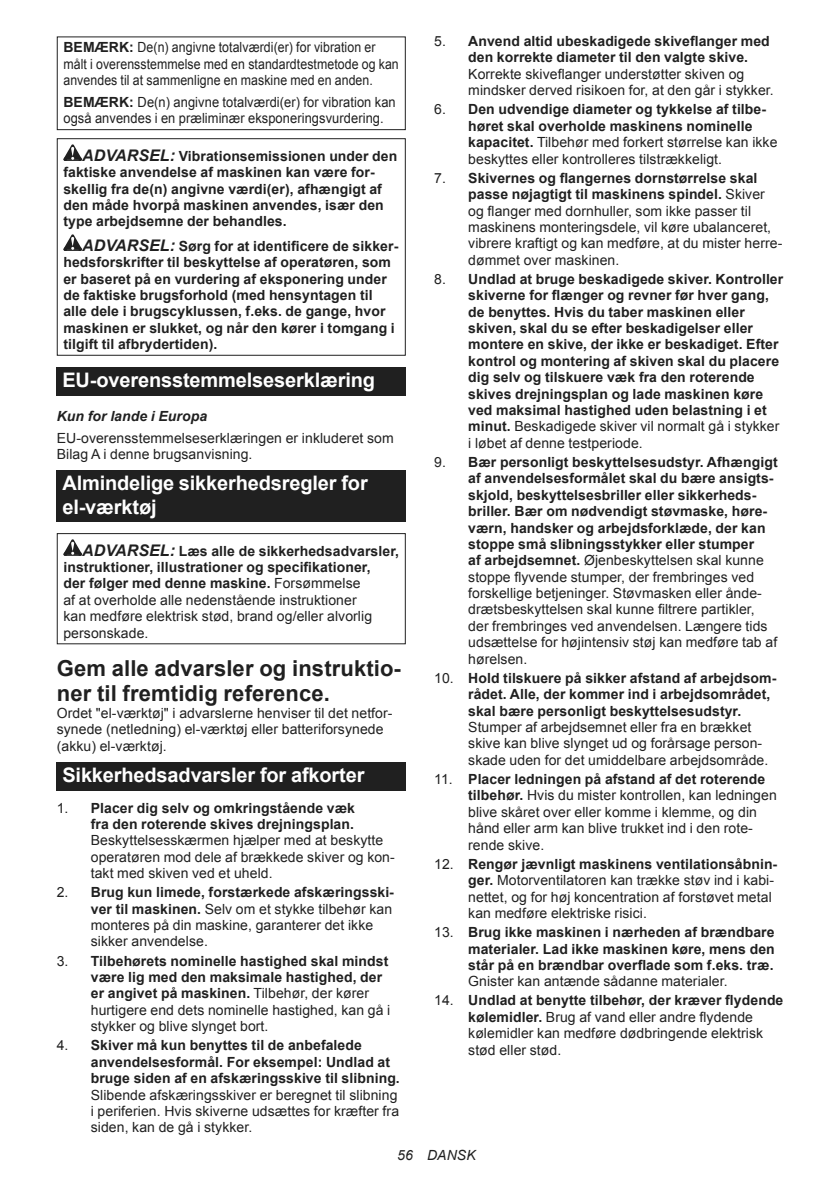
<style>
.page{position:relative;width:840px;height:1191px;background:#fff}
.page>*{position:absolute;margin:0;border:0;box-sizing:border-box;transform-origin:0 0}
.t1{font:700 22px/25.8px "Arial";letter-spacing:.005em;color:#202020}
.t2{font:700 20px/23.4px "Arial";letter-spacing:-.01em;color:#fff}
.t3{font:700 14px/16.4px "Arial";letter-spacing:.005em;color:#202020}
.t4{font:14px/16.4px "Arial";letter-spacing:.005em;color:#202020}
.t5{font:14px/16.4px "Arial";letter-spacing:.005em;color:#202020;scale:.88 1}
.t6{font:14px/16.4px "Arial";letter-spacing:.005em;color:#202020;scale:.92 1}
.t7{font:italic 700 14px "Arial";letter-spacing:.005em;color:#202020}
.t8{font:italic 14px "Arial";letter-spacing:.005em;color:#202020}
.s1{font-weight:700}
.s2{font-style:italic;font-size:16px}
.s3{font-weight:700;font-style:italic;font-size:16px}
.s4{font-weight:400}
</style>
<div class="page">
<div style="left:57px;top:36px;width:348px;height:94px;border:1px solid #202020"></div>
<svg style="left:63px;top:144px;width:19px;height:17px"></svg>
<svg style="left:63px;top:234px;width:19px;height:17px"></svg>
<div style="left:57px;top:138px;width:348px;height:218px;border:1px solid #202020"></div>
<div style="left:57px;top:367px;width:348px;height:28px;background:#202020"></div>
<div style="left:57px;top:470px;width:348px;height:52px;background:#202020"></div>
<svg style="left:63px;top:539px;width:19px;height:17px"></svg>
<div style="left:57px;top:533px;width:348px;height:111px;border:1px solid #202020"></div>
<div style="left:57px;top:762px;width:348px;height:28px;background:#202020"></div>
<p class="t5" style="left:63px;top:39px;width:382px"><span class="s1">BEMÆRK:</span> De(n) angivne totalværdi(er) for vibration er målt i overensstemmelse med en standardtestmetode og kan anvendes til at sammenligne en maskine med en anden.</p>
<p class="t6" style="left:63px;top:94px;width:362px"><span class="s1">BEMÆRK:</span> De(n) angivne totalværdi(er) for vibration kan også anvendes i en præliminær eksponeringsvurdering.</p>
<p class="t3" style="left:63px;top:149px;width:335px;text-indent:19px"><span class="s2">ADVARSEL:</span> Vibrationsemissionen under den faktiske anvendelse af maskinen kan være for&shy;skellig fra de(n) angivne værdi(er), afhængigt af den måde hvorpå maskinen anvendes, især den type arbejdsemne der behandles.</p>
<p class="t3" style="left:63px;top:238px;width:336px;text-indent:19px"><span class="s2">ADVARSEL:</span> Sørg for at identificere de sikker&shy;hedsforskrifter til beskyttelse af operatøren, som er baseret på en vurdering af eksponering under de faktiske brugsforhold (med hensyntagen til alle dele i brugscyklussen, f.eks. de gange, hvor maskinen er slukket, og når den kører i tomgang i tilgift til afbrydertiden).</p>
<h2 class="t2" style="left:62px;top:370px;width:314px">EU-overensstemmelseserklæring</h2>
<p class="t7" style="left:57px;top:410px;width:152px">Kun for lande i Europa</p>
<p class="t4" style="left:57px;top:429px;width:338px">EU-overensstemmelseserklæringen er inkluderet som<br>Bilag A i denne brugsanvisning.</p>
<h2 class="t2" style="left:62px;top:473px;width:307px">Almindelige sikkerhedsregler for el-værktøj</h2>
<p class="t4" style="left:63px;top:543px;width:337px;text-indent:19px"><span class="s3">ADVARSEL:</span> <span class="s1">Læs alle de sikkerhedsadvarsler, instruktioner, illustrationer og specifikationer,<br>der følger med denne maskine.</span> Forsømmelse<br>af at overholde alle nedenstående instruktioner<br>kan medføre elektrisk stød, brand og/eller alvorlig personskade.</p>
<h1 class="t1" style="left:57px;top:657px;width:345px">Gem alle advarsler og instruktio&shy;ner til fremtidig reference.</h1>
<p class="t4" style="left:57px;top:705px;width:337px">Ordet "el-værktøj" i advarslerne henviser til det netfor&shy;synede (netledning) el-værktøj eller batteriforsynede (akku) el-værktøj.</p>
<h2 class="t2" style="left:62px;top:765px;width:303px">Sikkerhedsadvarsler for afkorter</h2>
<p class="t3" style="left:57px;top:800px;width:299px;text-align:right"><span class="s4">1.</span> Placer dig selv og omkringstående væk fra den roterende skives drejningsplan.</p>
<p class="t4" style="left:91px;top:832px;width:305px">Beskyttelsesskærmen hjælper med at beskytte operatøren mod dele af brækkede skiver og kon&shy;takt med skiven ved et uheld.</p>
<p class="t4" style="left:91px;top:885px;width:304px;text-indent:-34px">2. <span class="s1">Brug kun limede, forstærkede afskæringsski&shy;ver til maskinen.</span> Selv om et stykke tilbehør kan monteres på din maskine, garanterer det ikke sikker anvendelse.</p>
<p class="t3" style="left:91px;top:953px;width:301px;text-indent:-34px"><span class="s4">3.</span> Tilbehørets nominelle hastighed skal mindst være lig med den maksimale hastighed, der er angivet på maskinen. <span class="s4">Tilbehør, der kører hurtigere end dets nominelle hastighed, kan gå i stykker og blive slynget bort.</span></p>
<p class="t3" style="left:91px;top:1038px;width:310px;text-indent:-34px"><span class="s4">4.</span> Skiver må kun benyttes til de anbefalede anvendelsesformål. For eksempel: Undlad at bruge siden af en afskæringsskive til slibning.</p>
<p class="t4" style="left:91px;top:1086px;width:309px;text-align:justify">Slibende afskæringsskiver er beregnet til slibning i periferien. Hvis skiverne udsættes for kræfter fra siden, kan de gå i stykker.</p>
<p class="t3" style="left:468px;top:33px;width:303px;text-indent:-34px"><span class="s4">5.</span> Anvend altid ubeskadigede skiveflanger med den korrekte diameter til den valgte skive.</p>
<p class="t4" style="left:468px;top:66px;width:307px">Korrekte skiveflanger understøtter skiven og mindsker derved risikoen for, at den går i stykker.</p>
<p class="t3" style="left:468px;top:102px;width:310px;text-indent:-34px"><span class="s4">6.</span> Den udvendige diameter og tykkelse af tilbe&shy;høret skal overholde maskinens nominelle kapacitet. <span class="s4">Tilbehør med forkert størrelse kan ikke beskyttes eller kontrolleres tilstrækkeligt.</span></p>
<p class="t4" style="left:468px;top:171px;width:315px;text-indent:-34px">7. <span class="s1">Skivernes og flangernes dornstørrelse skal passe nøjagtigt til maskinens spindel.</span> Skiver og flanger med dornhuller, som ikke passer til maskinens monteringsdele, vil køre ubalanceret, vibrere kraftigt og kan medføre, at du mister herre&shy;dømmet over maskinen.</p>
<p class="t3" style="left:468px;top:272px;width:316px;text-indent:-34px"><span class="s4">8.</span> Undlad at bruge beskadigede skiver. Kontroller skiverne for flænger og revner før hver gang, de benyttes. Hvis du taber maskinen eller skiven, skal du se efter beskadigelser eller montere en skive, der ikke er beskadiget. Efter kontrol og montering af skiven skal du placere dig selv og tilskuere væk fra den roterende skives drejningsplan og lade maskinen køre ved maksimal hastighed uden belastning i et minut. <span class="s4">Beskadigede skiver vil normalt gå i stykker i løbet af denne testperiode.</span></p>
<p class="t3" style="left:468px;top:455px;width:311px;text-indent:-34px"><span class="s4">9.</span> Bær personligt beskyttelsesudstyr. Afhængigt af anvendelsesformålet skal du bære ansigts&shy;skjold, beskyttelsesbriller eller sikkerheds&shy;briller. Bær om nødvendigt støvmaske, høre&shy;værn, handsker og arbejdsforklæde, der kan stoppe små slibningsstykker eller stumper<br>af arbejdsemnet. <span class="s4">Øjenbeskyttelsen skal kunne stoppe flyvende stumper, der frembringes ved forskellige betjeninger. Støvmasken eller ånde&shy;drætsbeskyttelsen skal kunne filtrere partikler, der frembringes ved anvendelsen. Længere tids udsættelse for højintensiv støj kan medføre tab af hørelsen.</span></p>
<p class="t3" style="left:468px;top:671px;width:309px;text-indent:-34px"><span class="s4">10.</span> Hold tilskuere på sikker afstand af arbejdsom&shy;rådet. Alle, der kommer ind i arbejdsområdet, skal bære personligt beskyttelsesudstyr.</p>
<p class="t4" style="left:468px;top:719px;width:301px">Stumper af arbejdsemnet eller fra en brækket skive kan blive slynget ud og forårsage person&shy;skade uden for det umiddelbare arbejdsområde.</p>
<p class="t4" style="left:468px;top:772px;width:310px;text-indent:-34px">11. <span class="s1">Placer ledningen på afstand af det roterende tilbehør.</span> Hvis du mister kontrollen, kan ledningen blive skåret over eller komme i klemme, og din hånd eller arm kan blive trukket ind i den rote&shy;rende skive.</p>
<p class="t4" style="left:468px;top:857px;width:310px;text-indent:-34px">12. <span class="s1">Rengør jævnligt maskinens ventilationsåbnin&shy;ger.</span> Motorventilatoren kan trække støv ind i kabi&shy;nettet, og for høj koncentration af forstøvet metal kan medføre elektriske risici.</p>
<p class="t3" style="left:468px;top:925px;width:308px;text-align:justify;text-indent:-34px"><span class="s4">13.</span> Brug ikke maskinen i nærheden af brændbare materialer. Lad ikke maskinen køre, mens den står på en brændbar overflade som f.eks. træ.</p>
<p class="t4" style="left:468px;top:973px;width:261px">Gnister kan antænde sådanne materialer.</p>
<p class="t4" style="left:468px;top:993px;width:316px;text-indent:-34px">14. <span class="s1">Undlad at benytte tilbehør, der kræver flydende kølemidler.</span> Brug af vand eller andre flydende kølemidler kan medføre dødbringende elektrisk stød eller stød.</p>
<p class="t8" style="left:397px;top:1150px;width:80px">56 DANSK</p>
</div>
